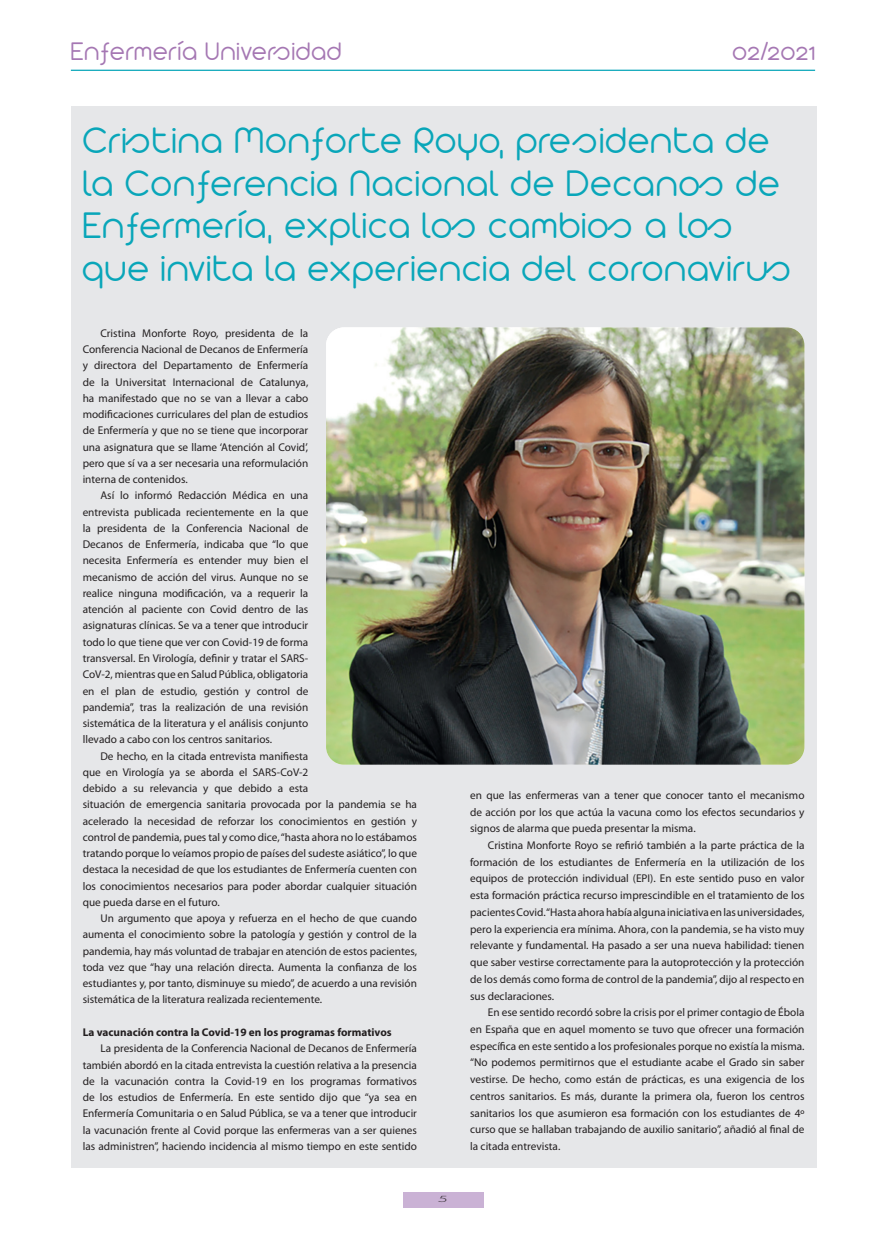
<style>
.page{position:relative;width:886px;height:1241px;background:#fff}
.page>*{position:absolute;margin:0;border:0;box-sizing:border-box;transform-origin:0 0}
.t1{font:300 40px/42.5px "Arista 2.0 Alternate";letter-spacing:.04em;color:#09a6b9}
.t2{font:300 27.5px "Arista 2.0 Alternate";letter-spacing:.04em;color:#a577b3}
.t3{font:11.25px/16.2px "Myriad Pro";color:#231f20;text-align:justify}
.t4{font:700 11.25px "Myriad Pro";color:#231f20}
.t5{font:300 8.12px "Futura";color:#231f20;scale:2 1}
</style>
<div class="page">
<div style="left:71px;top:106px;width:745px;height:1062px;background:#e6e7e9"></div>
<hr style="left:71px;top:70px;width:744px;height:1px;background:#09a6b9">
<div style="left:403px;top:1192px;width:80px;height:15px;background:#cab2d5"></div>
<img style="left:326px;top:327px;width:478px;height:437px">
<p class="t2" style="left:71px;top:35px;width:272px">Enfermería Universidad</p>
<p class="t2" style="left:732px;top:35px;width:84px">02/2021</p>
<p class="t1" style="left:83px;top:119px;width:710px">Cristina Monforte Royo, presidenta de la Conferencia Nacional de Decanos de Enfermería, explica los cambios a los que invita la experiencia del coronavirus</p>
<p class="t3" style="left:83px;top:325px;width:227px;text-indent:18px">Cristina Monforte Royo, presidenta de la Conferencia Nacional de Decanos de Enfermería y directora del Departamento de Enfermería de la Universitat Internacional de Catalunya, ha manifestado que no se van a llevar a cabo modificaciones curriculares del plan de estudios de Enfermería y que no se tiene que incorporar una asignatura que se llame ‘Atención al Covid’, pero que sí va a ser necesaria una reformulación interna de contenidos.</p>
<p class="t3" style="left:83px;top:487px;width:227px;text-indent:18px">Así lo informó Redacción Médica en una entrevista publicada recientemente en la que la presidenta de la Conferencia Nacional de Decanos de Enfermería, indicaba que “lo que necesita Enfermería es entender muy bien el mecanismo de acción del virus. Aunque no se realice ninguna modificación, va a requerir la atención al paciente con Covid dentro de las asignaturas clínicas. Se va a tener que introducir todo lo que tiene que ver con Covid-19 de forma transversal. En Virología, definir y tratar el SARS-CoV-2, mientras que en Salud Pública, obligatoria en el plan de estudio, gestión y control de pandemia”, tras la realización de una revisión sistemática de la literatura y el análisis conjunto llevado a cabo con los centros sanitarios.</p>
<p class="t3" style="left:83px;top:747px;width:336px;text-align:left;text-indent:18px">De hecho, en la citada entrevista manifiesta<br>que en Virología ya se aborda el SARS-CoV-2<br>debido a su relevancia y que debido a esta<br>situación de emergencia sanitaria provocada por la pandemia se ha acelerado la necesidad de reforzar los conocimientos en gestión y control de pandemia, pues tal y como dice, “hasta ahora no lo estábamos tratando porque lo veíamos propio de países del sudeste asiático”, lo que destaca la necesidad de que los estudiantes de Enfermería cuenten con los conocimientos necesarios para poder abordar cualquier situación que pueda darse en el futuro.</p>
<p class="t3" style="left:83px;top:910px;width:336px;text-indent:18px">Un argumento que apoya y refuerza en el hecho de que cuando aumenta el conocimiento sobre la patología y gestión y control de la pandemia, hay más voluntad de trabajar en atención de estos pacientes, toda vez que “hay una relación directa. Aumenta la confianza de los estudiantes y, por tanto, disminuye su miedo”, de acuerdo a una revisión sistemática de la literatura realizada recientemente.</p>
<p class="t4" style="left:83px;top:1025px;width:311px">La vacunación contra la Covid-19 en los programas formativos</p>
<p class="t3" style="left:83px;top:1040px;width:336px;text-indent:18px">La presidenta de la Conferencia Nacional de Decanos de Enfermería también abordó en la citada entrevista la cuestión relativa a la presencia de la vacunación contra la Covid-19 en los programas formativos de los estudios de Enfermería. En este sentido dijo que “ya sea en Enfermería Comunitaria o en Salud Pública, se va a tener que introducir la vacunación frente al Covid porque las enfermeras van a ser quienes las administren”, haciendo incidencia al mismo tiempo en este sentido</p>
<p class="t5" style="left:438px;top:1193px;width:7px">5</p>
<p class="t3" style="left:470px;top:786px;width:336px;line-height:16.8px">en que las enfermeras van a tener que conocer tanto el mecanismo de acción por los que actúa la vacuna como los efectos secundarios y signos de alarma que pueda presentar la misma.</p>
<p class="t3" style="left:470px;top:837px;width:336px;line-height:16.8px;text-indent:18px">Cristina Monforte Royo se refirió también a la parte práctica de la formación de los estudiantes de Enfermería en la utilización de los equipos de protección individual (EPI). En este sentido puso en valor esta formación práctica recurso imprescindible en el tratamiento de los pacientes Covid. “Hasta ahora había alguna iniciativa en las universidades, pero la experiencia era mínima. Ahora, con la pandemia, se ha visto muy relevante y fundamental. Ha pasado a ser una nueva habilidad: tienen que saber vestirse correctamente para la autoprotección y la protección de los demás como forma de control de la pandemia”, dijo al respecto en sus declaraciones.</p>
<p class="t3" style="left:470px;top:1004px;width:336px;line-height:16.8px;text-indent:18px">En ese sentido recordó sobre la crisis por el primer contagio de Ébola en España que en aquel momento se tuvo que ofrecer una formación específica en este sentido a los profesionales porque no existía la misma. “No podemos permitirnos que el estudiante acabe el Grado sin saber vestirse. De hecho, como están de prácticas, es una exigencia de los centros sanitarios. Es más, durante la primera ola, fueron los centros sanitarios los que asumieron esa formación con los estudiantes de 4º curso que se hallaban trabajando de auxilio sanitario”, añadió al final de la citada entrevista.</p>
</div>
